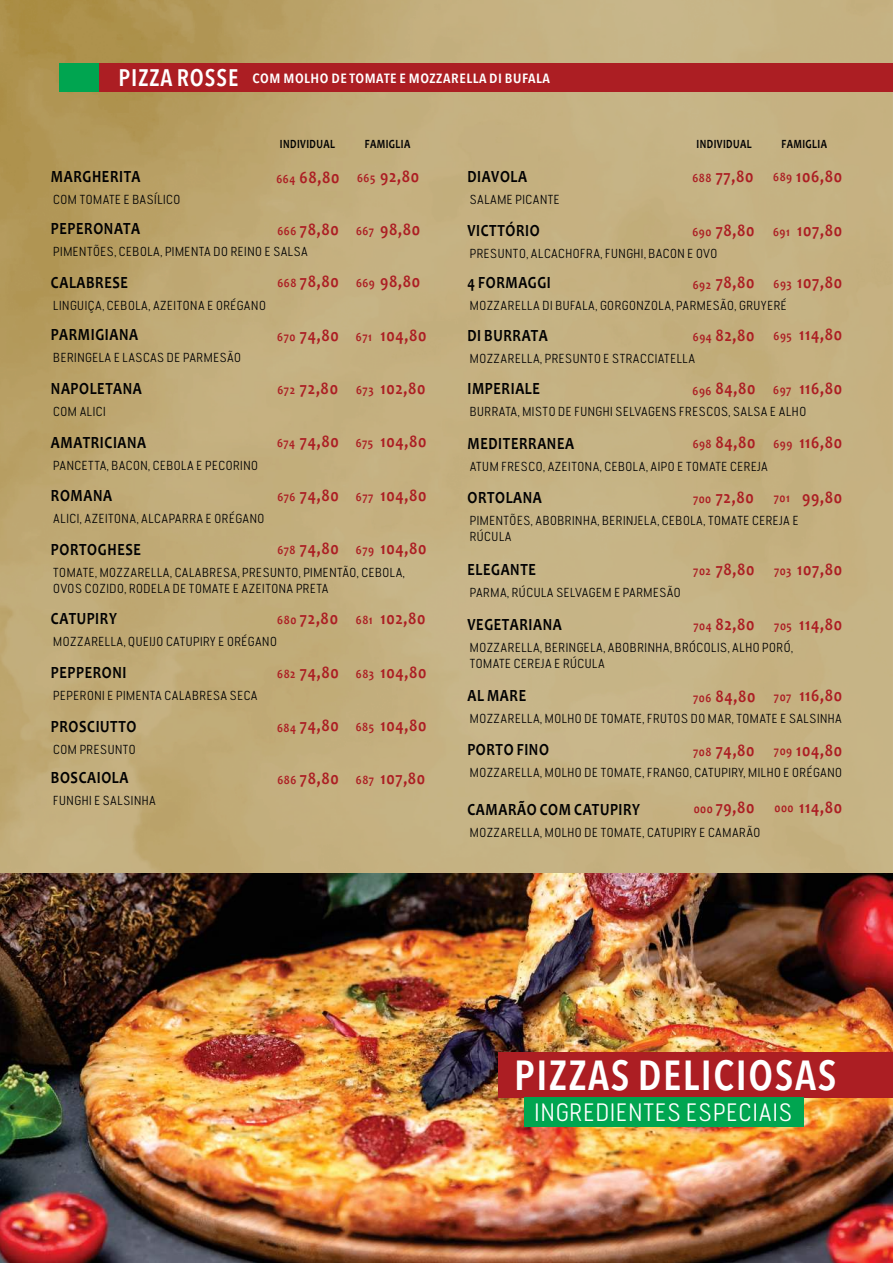
<style>
.page{position:relative;width:893px;height:1263px;background:#fff}
.page>*{position:absolute;margin:0;border:0;box-sizing:border-box;transform-origin:0 0}
.t1{font:600 condensed 41.7px "Avenir Next LT Pro";letter-spacing:.04em;color:#fff}
.t2{font:expanded 23.4px "Cervino";letter-spacing:.045em;color:#fff}
.t3{font:700 17.25px "Candara";letter-spacing:.045em;color:#ac1e23;scale:.9 1}
.t4{font:700 17.25px "Candara";letter-spacing:.045em;color:#010102;scale:.83 1}
.t5{font:600 condensed 13.2px "Avenir Next LT Pro";letter-spacing:.04em;color:#fff;scale:1.11 1}
.t6{font:700 12.75px "Candara";letter-spacing:.045em;color:#010102;scale:.78 1}
.t7{font:expanded 12.15px/16.2px "Cervino";letter-spacing:.045em;color:#010102}
.s1{font-size:23.7px}
.s2{font-size:12.45px}
</style>
<div class="page">
<img style="left:0;top:0;width:893px;height:873px">
<img style="left:0;top:873px;width:893px;height:390px">
<div style="left:99px;top:64px;width:794px;height:28px;background:#ac1e23"></div>
<div style="left:59px;top:64px;width:40px;height:28px;background:#00a550"></div>
<div style="left:498px;top:1052px;width:395px;height:45px;background:#ac1e23"></div>
<div style="left:524px;top:1097px;width:279px;height:30px;background:#00a550"></div>
<p class="t5" style="left:118px;top:70px;width:390px"><span class="s1">PIZZA ROSSE</span> COM MOLHO DE TOMATE E MOZZARELLA DI BUFALA</p>
<p class="t6" style="left:280px;top:136px;width:72px">INDIVIDUAL</p>
<p class="t6" style="left:365px;top:136px;width:60px">FAMIGLIA</p>
<p class="t6" style="left:697px;top:136px;width:72px">INDIVIDUAL</p>
<p class="t6" style="left:781px;top:136px;width:60px">FAMIGLIA</p>
<h3 class="t3" style="left:357px;top:166px;width:70px"><span class="s2">665</span> 92,80</h3>
<h3 class="t3" style="left:356px;top:218px;width:73px"><span class="s2">667</span> 98,80</h3>
<h3 class="t3" style="left:356px;top:271px;width:73px"><span class="s2">669</span> 98,80</h3>
<h3 class="t3" style="left:356px;top:324px;width:80px"><span class="s2">671</span> 104,80</h3>
<h3 class="t3" style="left:356px;top:378px;width:79px"><span class="s2">673</span> 102,80</h3>
<h3 class="t3" style="left:356px;top:431px;width:80px"><span class="s2">675</span> 104,80</h3>
<h3 class="t3" style="left:356px;top:484px;width:80px"><span class="s2">677</span> 104,80</h3>
<h3 class="t3" style="left:356px;top:537px;width:80px"><span class="s2">679</span> 104,80</h3>
<h3 class="t4" style="left:51px;top:166px;width:110px">MARGHERITA</h3>
<p class="t7" style="left:53px;top:192px;width:129px">COM TOMATE E BASÍLICO</p>
<h3 class="t3" style="left:276px;top:166px;width:72px"><span class="s2">664</span> 68,80</h3>
<h3 class="t3" style="left:277px;top:218px;width:70px"><span class="s2">666</span> 78,80</h3>
<h3 class="t3" style="left:277px;top:271px;width:70px"><span class="s2">668</span> 78,80</h3>
<h3 class="t3" style="left:277px;top:324px;width:70px"><span class="s2">670</span> 74,80</h3>
<h3 class="t3" style="left:277px;top:378px;width:69px"><span class="s2">672</span> 72,80</h3>
<h3 class="t3" style="left:277px;top:431px;width:70px"><span class="s2">674</span> 74,80</h3>
<h3 class="t3" style="left:277px;top:484px;width:70px"><span class="s2">676</span> 74,80</h3>
<h3 class="t3" style="left:277px;top:537px;width:70px"><span class="s2">678</span> 74,80</h3>
<h3 class="t4" style="left:51px;top:218px;width:109px">PEPERONATA</h3>
<p class="t7" style="left:53px;top:244px;width:256px">PIMENTÕES, CEBOLA, PIMENTA DO REINO E SALSA</p>
<h3 class="t4" style="left:51px;top:271px;width:94px">CALABRESE</h3>
<p class="t7" style="left:53px;top:297px;width:214px">LINGUIÇA, CEBOLA, AZEITONA E ORÉGANO</p>
<h3 class="t4" style="left:51px;top:324px;width:107px">PARMIGIANA</h3>
<p class="t7" style="left:53px;top:350px;width:189px">BERINGELA E LASCAS DE PARMESÃO</p>
<h3 class="t4" style="left:51px;top:377px;width:111px">NAPOLETANA</h3>
<p class="t7" style="left:53px;top:403px;width:54px">COM ALICI</p>
<h3 class="t4" style="left:51px;top:432px;width:116px">AMATRICIANA</h3>
<p class="t7" style="left:53px;top:458px;width:206px">PANCETTA, BACON, CEBOLA E PECORINO</p>
<h3 class="t4" style="left:51px;top:484px;width:75px">ROMANA</h3>
<p class="t7" style="left:53px;top:511px;width:213px">ALICI, AZEITONA, ALCAPARRA E ORÉGANO</p>
<h3 class="t4" style="left:51px;top:538px;width:110px">PORTOGHESE</h3>
<p class="t7" style="left:53px;top:564px;width:353px">TOMATE, MOZZARELLA, CALABRESA, PRESUNTO, PIMENTÃO, CEBOLA,<br>OVOS COZIDO, RODELA DE TOMATE E AZEITONA PRETA</p>
<h3 class="t4" style="left:51px;top:607px;width:81px">CATUPIRY</h3>
<p class="t7" style="left:53px;top:633px;width:225px">MOZZARELLA, QUEIJO CATUPIRY E ORÉGANO</p>
<h3 class="t4" style="left:51px;top:661px;width:93px">PEPPERONI</h3>
<p class="t7" style="left:53px;top:687px;width:206px">PEPERONI E PIMENTA CALABRESA SECA</p>
<h3 class="t4" style="left:51px;top:715px;width:105px">PROSCIUTTO</h3>
<p class="t7" style="left:53px;top:741px;width:84px">COM PRESUNTO</p>
<h3 class="t4" style="left:51px;top:767px;width:95px">BOSCAIOLA</h3>
<p class="t7" style="left:53px;top:793px;width:104px">FUNGHI E SALSINHA</p>
<h3 class="t3" style="left:277px;top:608px;width:69px"><span class="s2">680</span> 72,80</h3>
<h3 class="t3" style="left:277px;top:662px;width:70px"><span class="s2">682</span> 74,80</h3>
<h3 class="t3" style="left:277px;top:715px;width:70px"><span class="s2">684</span> 74,80</h3>
<h3 class="t3" style="left:277px;top:767px;width:70px"><span class="s2">686</span> 78,80</h3>
<h3 class="t3" style="left:356px;top:608px;width:79px"><span class="s2">681</span> 102,80</h3>
<h3 class="t3" style="left:356px;top:662px;width:80px"><span class="s2">683</span> 104,80</h3>
<h3 class="t3" style="left:356px;top:715px;width:80px"><span class="s2">685</span> 104,80</h3>
<h3 class="t3" style="left:356px;top:767px;width:79px"><span class="s2">687</span> 107,80</h3>
<h3 class="t3" style="left:773px;top:165px;width:78px"><span class="s2">689</span> 106,80</h3>
<h3 class="t3" style="left:773px;top:219px;width:78px"><span class="s2">691</span> 107,80</h3>
<h3 class="t3" style="left:774px;top:272px;width:78px"><span class="s2">693</span> 107,80</h3>
<h3 class="t3" style="left:774px;top:324px;width:78px"><span class="s2">695</span> 114,80</h3>
<h3 class="t3" style="left:773px;top:378px;width:78px"><span class="s2">697</span> 116,80</h3>
<h3 class="t3" style="left:773px;top:431px;width:78px"><span class="s2">699</span> 116,80</h3>
<h3 class="t3" style="left:774px;top:486px;width:77px"><span class="s2">701</span> 99,80</h3>
<h3 class="t3" style="left:692px;top:165px;width:69px"><span class="s2">688</span> 77,80</h3>
<h3 class="t3" style="left:692px;top:220px;width:71px"><span class="s2">690</span> 78,80</h3>
<h3 class="t3" style="left:693px;top:272px;width:70px"><span class="s2">692</span> 78,80</h3>
<h3 class="t3" style="left:693px;top:324px;width:70px"><span class="s2">694</span> 82,80</h3>
<h3 class="t3" style="left:693px;top:378px;width:71px"><span class="s2">696</span> 84,80</h3>
<h3 class="t3" style="left:693px;top:432px;width:71px"><span class="s2">698</span> 84,80</h3>
<h3 class="t3" style="left:693px;top:486px;width:69px"><span class="s2">700</span> 72,80</h3>
<h3 class="t4" style="left:467px;top:165px;width:73px">DIAVOLA</h3>
<p class="t7" style="left:470px;top:192px;width:91px">SALAME PICANTE</p>
<h3 class="t4" style="left:467px;top:219px;width:89px">VICTTÓRIO</h3>
<p class="t7" style="left:470px;top:245px;width:249px">PRESUNTO, ALCACHOFRA, FUNGHI, BACON E OVO</p>
<h3 class="t4" style="left:467px;top:271px;width:102px">4 FORMAGGI</h3>
<p class="t7" style="left:470px;top:297px;width:318px">MOZZARELLA DI BUFALA, GORGONZOLA, PARMESÃO, GRUYERÉ</p>
<h3 class="t4" style="left:467px;top:324px;width:98px">DI BURRATA</h3>
<p class="t7" style="left:470px;top:350px;width:227px">MOZZARELLA, PRESUNTO E STRACCIATELLA</p>
<h3 class="t4" style="left:467px;top:378px;width:89px">IMPERIALE</h3>
<p class="t7" style="left:470px;top:404px;width:338px">BURRATA, MISTO DE FUNGHI SELVAGENS FRESCOS, SALSA E ALHO</p>
<h3 class="t4" style="left:467px;top:432px;width:130px">MEDITERRANEA</h3>
<p class="t7" style="left:470px;top:458px;width:300px">ATUM FRESCO, AZEITONA, CEBOLA, AIPO E TOMATE CEREJA</p>
<h3 class="t4" style="left:467px;top:487px;width:91px">ORTOLANA</h3>
<p class="t7" style="left:470px;top:513px;width:330px">PIMENTÕES, ABOBRINHA, BERINJELA, CEBOLA, TOMATE CEREJA E<br>RÚCULA</p>
<h3 class="t4" style="left:467px;top:558px;width:84px">ELEGANTE</h3>
<p class="t7" style="left:470px;top:584px;width:212px">PARMA, RÚCULA SELVAGEM E PARMESÃO</p>
<h3 class="t4" style="left:467px;top:613px;width:115px">VEGETARIANA</h3>
<p class="t7" style="left:470px;top:639px;width:325px">MOZZARELLA, BERINGELA, ABOBRINHA, BRÓCOLIS, ALHO PORÓ,<br>TOMATE CEREJA E RÚCULA</p>
<h3 class="t4" style="left:467px;top:685px;width:72px">AL MARE</h3>
<p class="t7" style="left:470px;top:711px;width:374px">MOZZARELLA, MOLHO DE TOMATE, FRUTOS DO MAR, TOMATE E SALSINHA</p>
<h3 class="t4" style="left:467px;top:739px;width:100px">PORTO FINO</h3>
<p class="t7" style="left:470px;top:765px;width:374px">MOZZARELLA, MOLHO DE TOMATE, FRANGO, CATUPIRY, MILHO E ORÉGANO</p>
<h3 class="t4" style="left:467px;top:799px;width:210px">CAMARÃO COM CATUPIRY</h3>
<p class="t7" style="left:470px;top:825px;width:292px">MOZZARELLA, MOLHO DE TOMATE, CATUPIRY E CAMARÃO</p>
<h3 class="t3" style="left:774px;top:558px;width:77px"><span class="s2">703</span> 107,80</h3>
<h3 class="t3" style="left:774px;top:613px;width:77px"><span class="s2">705</span> 114,80</h3>
<h3 class="t3" style="left:693px;top:559px;width:70px"><span class="s2">702</span> 78,80</h3>
<h3 class="t3" style="left:693px;top:614px;width:69px"><span class="s2">704</span> 82,80</h3>
<h3 class="t3" style="left:774px;top:685px;width:77px"><span class="s2">707</span> 116,80</h3>
<h3 class="t3" style="left:774px;top:739px;width:77px"><span class="s2">709</span> 104,80</h3>
<h3 class="t3" style="left:693px;top:685px;width:71px"><span class="s2">706</span> 84,80</h3>
<h3 class="t3" style="left:693px;top:739px;width:70px"><span class="s2">708</span> 74,80</h3>
<h3 class="t3" style="left:774px;top:796px;width:77px"><span class="s2">000</span> 114,80</h3>
<h3 class="t3" style="left:694px;top:796px;width:69px"><span class="s2">000</span> 79,80</h3>
<h1 class="t1" style="left:514px;top:1050px;width:324px">PIZZAS DELICIOSAS</h1>
<h2 class="t2" style="left:535px;top:1097px;width:259px">INGREDIENTES ESPECIAIS</h2>
</div>
